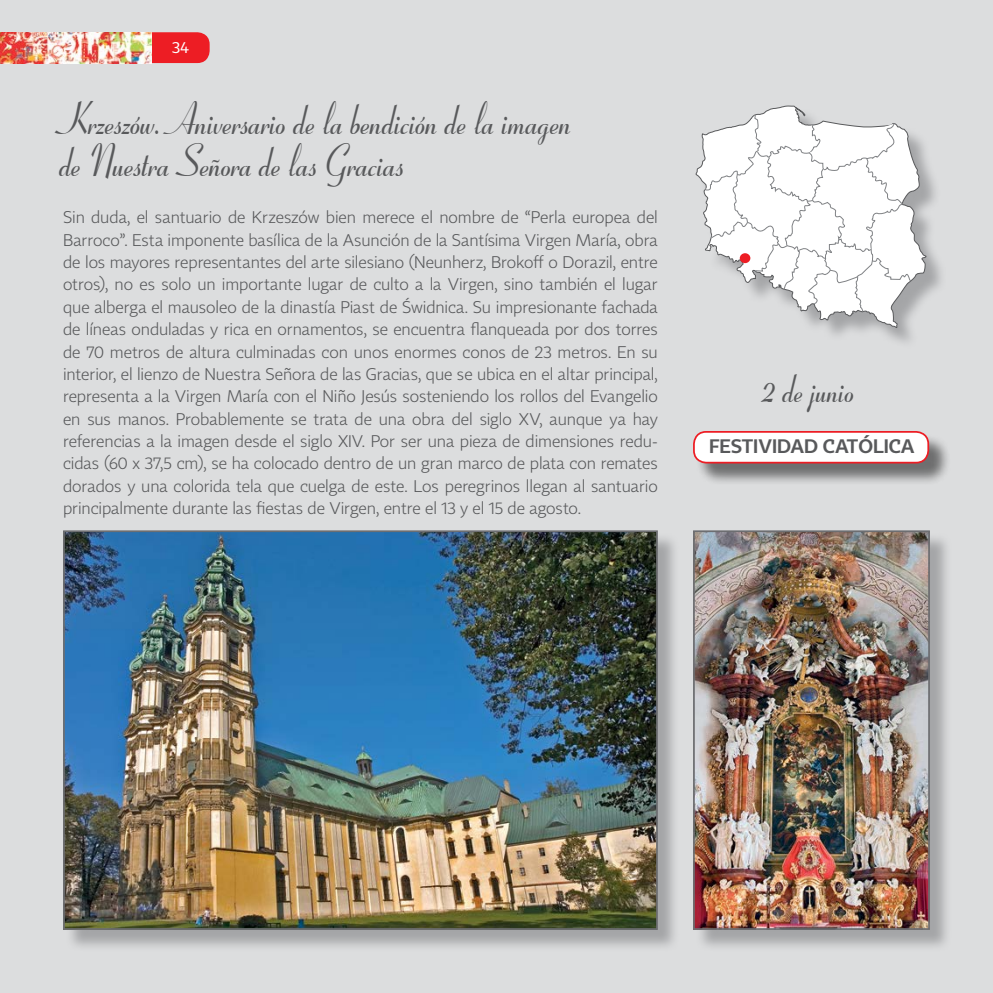
<style>
.page{position:relative;width:993px;height:993px;background:#fff}
.page>*{position:absolute;margin:0;border:0;box-sizing:border-box;transform-origin:0 0}
.t1{font:700 45.85px/42px "Ribbon 131 EU";color:#58595b;scale:.8 1}
.t2{font:700 43.75px "Ribbon 131 EU";color:#58595b;scale:.8 1}
.t3{font:300 19.25px "Tabac Sans";color:#58595b}
.t4{font:300 16.62px/22.4px "Tabac Sans";letter-spacing:-.005em;color:#58595b;text-align:justify}
.t5{font:15.75px "Tabac Sans";color:#fff}
</style>
<div class="page">
<div style="left:0;top:0;width:992px;height:992px;background:#dcddde"></div>
<div style="left:152px;top:32px;width:57px;height:31px;background:#ed1d24"></div>
<img style="left:0;top:32px;width:152px;height:31px">
<div style="left:65px;top:532px;width:614px;height:419px;background:#6d6e71;opacity:.5"></div>
<img style="left:66px;top:533px;width:588px;height:393px">
<div style="left:63px;top:530px;width:594px;height:399px;border:2px solid #6d6e71"></div>
<div style="left:695px;top:532px;width:256px;height:419px;background:#6d6e71;opacity:.5"></div>
<img style="left:695px;top:533px;width:231px;height:393px">
<div style="left:692px;top:530px;width:237px;height:399px;border:2px solid #6d6e71"></div>
<div style="left:698px;top:108px;width:249px;height:241px;background:#6d6e71;opacity:.5"></div>
<svg style="left:695px;top:105px;width:232px;height:224px"></svg>
<svg style="left:704px;top:114px;width:207px;height:206px"></svg>
<div style="left:739px;top:253px;width:11px;height:10px;background:#ed1d24;border-radius:50%"></div>
<div style="left:695px;top:433px;width:255px;height:52px;background:#000;opacity:.5"></div>
<div style="left:693px;top:431px;width:234px;height:31px;background:#fff;border-radius:12px"></div>
<div style="left:692px;top:431px;width:236px;height:32px;border:2px solid #ed1d24;border-radius:12px"></div>
<p class="t5" style="left:172px;top:38px;width:18px">34</p>
<h1 class="t1" style="left:63px;top:97px;width:641px">Krzeszów. Aniversario de la bendición de la imagen de Nuestra Señora de las Gracias</h1>
<p class="t4" style="left:63px;top:206px;width:596px">Sin duda, el santuario de Krzeszów bien merece el nombre de “Perla europea del Barroco”. Esta imponente basílica de la Asunción de la Santísima Virgen María, obra de los mayores representantes del arte silesiano (Neunherz, Brokoff o Dorazil, entre otros), no es solo un importante lugar de culto a la Virgen, sino también el lugar que alberga el mausoleo de la dinastía Piast de Świdnica. Su impresionante fachada de líneas onduladas y rica en ornamentos, se encuentra flanqueada por dos torres de 70 metros de altura culminadas con unos enormes conos de 23 metros. En su interior, el lienzo de Nuestra Señora de las Gracias, que se ubica en el altar principal, representa a la Virgen María con el Niño Jesús sosteniendo los rollos del Evangelio en sus manos. Probablemente se trata de una obra del siglo XV, aunque ya hay referencias a la imagen desde el siglo XIV. Por ser una pieza de dimensiones redu&shy;cidas (60 x 37,5 cm), se ha colocado dentro de un gran marco de plata con remates dorados y una colorida tela que cuelga de este. Los peregrinos llegan al santuario principalmente durante las fiestas de Virgen, entre el 13 y el 15 de agosto.</p>
<h2 class="t2" style="left:764px;top:361px;width:118px">2 de junio</h2>
<p class="t3" style="left:709px;top:434px;width:207px">FESTIVIDAD CATÓLICA</p>
</div>
